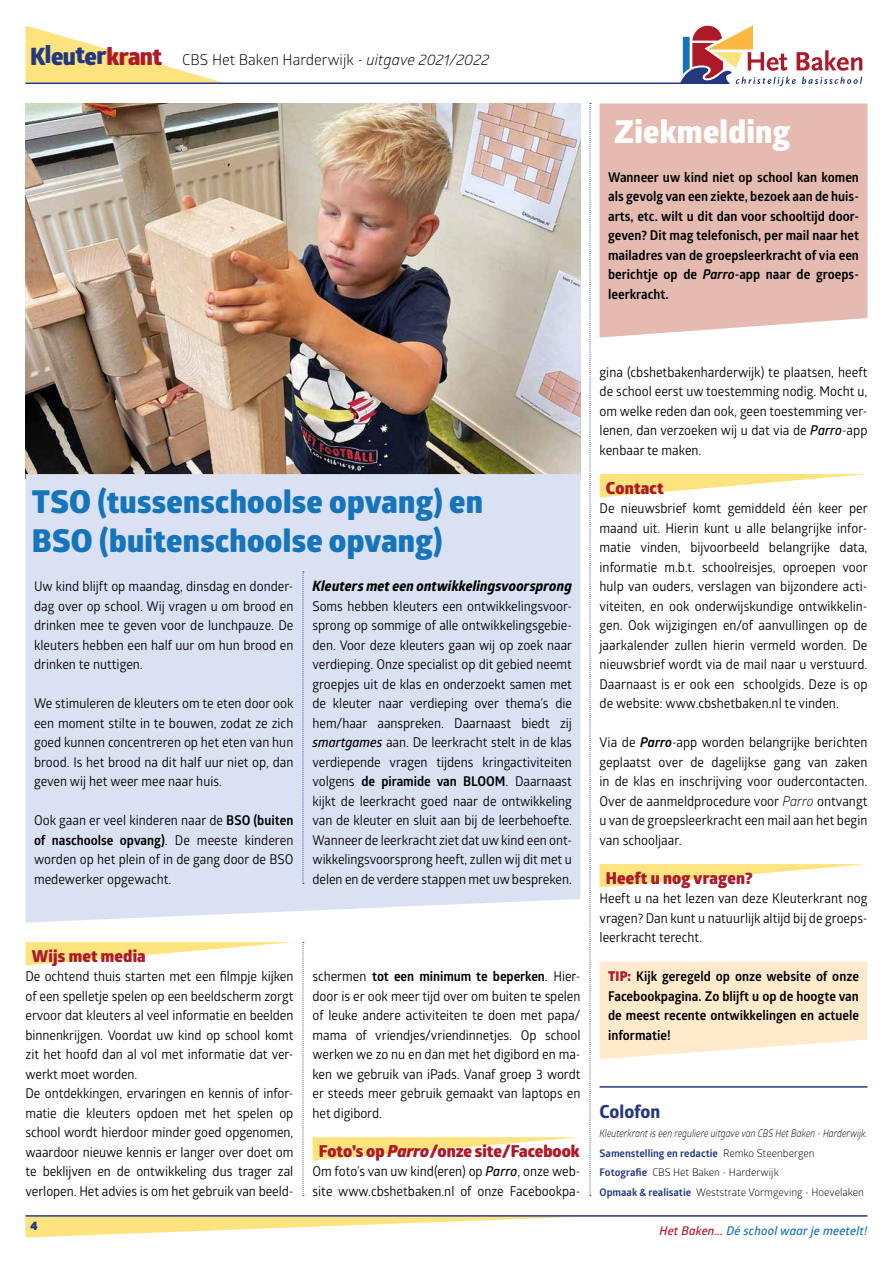
<style>
.page{position:relative;width:893px;height:1263px;background:#fff}
.page>*{position:absolute;margin:0;border:0;box-sizing:border-box;transform-origin:0 0}
.t1{font:800 31.5px/39px "Glober";letter-spacing:.01em;color:#1674ba}
.t2{font:800 31.5px "Glober";letter-spacing:.01em;color:#fff}
.t3{font:700 18px "Globerx";letter-spacing:-.005em;color:#24387e}
.t4{font:800 16.5px "Glober";letter-spacing:.01em;color:#ad1928}
.t5{font:15px "Glober";color:#000}
.t6{font:italic 700 14.25px "Globerx";letter-spacing:.01em;color:#000;scale:.95 1}
.t7{font:13.5px/19.5px "Glober";letter-spacing:-.005em;color:#000;text-align:justify;scale:.95 1}
.t8{font:700 13.5px/19.5px "Glober";color:#000;text-align:justify;scale:.95 1}
.t9{font:italic 600 12px "Glober";letter-spacing:.01em;color:#1674ba}
.t10{font:900 12px "Glober";color:#24387e}
.t11{font:10.5px/19.5px "Glober";color:#000}
.s1{font-weight:800;font-size:24px;color:#24387e}
.s2{font-weight:800;font-size:24px;color:#ad1928}
.s3{font-style:italic}
.s4{font-weight:700}
.s5{font-weight:600;font-style:italic}
.s6{font-weight:700;font-style:italic}
.s7{font-weight:800;color:#ad1928}
.s8{font-weight:700;color:#24387e}
.s9{color:#ad1928}
</style>
<div class="page">
<img style="left:26px;top:104px;width:554px;height:370px">
<svg style="left:313px;top:1137px;width:267px;height:23px"></svg>
<div style="left:26px;top:474px;width:554px;height:449px;background:#dae1f3"></div>
<svg style="left:600px;top:962px;width:267px;height:97px;background:#ffecd1"></svg>
<svg style="left:26px;top:26px;width:197px;height:57px"></svg>
<hr style="left:600px;top:1086px;width:267px;height:2px;background:#24387e">
<hr style="left:26px;top:83px;width:699px;height:1px;background:#24387e">
<svg style="left:680px;top:26px;width:182px;height:60px"></svg>
<svg style="left:26px;top:1217px;width:546px;height:20px"></svg>
<hr style="left:26px;top:1215px;width:841px;height:2px;background:#24387e">
<svg style="left:303px;top:942px;width:1px;height:254px"></svg>
<svg style="left:590px;top:103px;width:1px;height:1093px"></svg>
<svg style="left:303px;top:572px;width:1px;height:312px"></svg>
<svg style="left:26px;top:942px;width:267px;height:23px"></svg>
<div style="left:600px;top:104px;width:267px;height:234px;background:#e5bbb1"></div>
<svg style="left:600px;top:474px;width:267px;height:23px"></svg>
<svg style="left:600px;top:864px;width:267px;height:23px"></svg>
<p class="t5" style="left:30px;top:49px;width:461px"><span class="s1">Kleuter</span><span class="s2">krant</span> CBS Het Baken Harderwijk - <span class="s3">uitgave 2021/2022</span></p>
<h1 class="t2" style="left:614px;top:108px;width:177px">Ziekmelding</h1>
<p class="t8" style="left:608px;top:167px;width:266px">Wanneer uw kind niet op school kan komen als gevolg van een ziekte, bezoek aan de huis&shy;arts, etc. wilt u dit dan voor schooltijd door&shy;geven? Dit mag telefonisch, per mail naar het mailadres van de groepsleerkracht of via een berichtje op de <span class="s3">Parro</span>-app naar de groeps&shy;leerkracht.</p>
<h1 class="t1" style="left:32px;top:482px;width:453px">TSO (tussenschoolse opvang) en<br>BSO (buitenschoolse opvang)</h1>
<p class="t7" style="left:34px;top:576px;width:275px">Uw kind blijft op maandag, dinsdag en donder&shy;dag over op school. Wij vragen u om brood en drinken mee te geven voor de lunchpauze. De kleuters hebben een half uur om hun brood en drinken te nuttigen.</p>
<p class="t7" style="left:34px;top:693px;width:275px">We stimuleren de kleuters om te eten door ook een moment stilte in te bouwen, zodat ze zich goed kunnen concentreren op het eten van hun brood. Is het brood na dit half uur niet op, dan geven wij het weer mee naar huis.</p>
<p class="t7" style="left:34px;top:810px;width:275px">Ook gaan er veel kinderen naar de <span class="s4">BSO (buiten of naschoolse opvang)</span>. De meeste kinderen worden op het plein of in de gang door de BSO medewerker opgewacht.</p>
<p class="t6" style="left:313px;top:576px;width:275px">Kleuters met een ontwikkelingsvoorsprong</p>
<p class="t7" style="left:313px;top:595px;width:275px">Soms hebben kleuters een ontwikkelingsvoor&shy;sprong op sommige of alle ontwikkelingsgebie&shy;den. Voor deze kleuters gaan wij op zoek naar verdieping. Onze specialist op dit gebied neemt groepjes uit de klas en onderzoekt samen met de kleuter naar verdieping over thema’s die hem/haar aanspreken. Daarnaast biedt zij <span class="s5">smartgames</span> aan. De leerkracht stelt in de klas verdiepende vragen tijdens kringactiviteiten volgens <span class="s4">de piramide van BLOOM</span>. Daarnaast kijkt de leerkracht goed naar de ontwikkeling van de kleuter en sluit aan bij de leerbehoefte.<br>Wanneer de leerkracht ziet dat uw kind een ont&shy;wikkelingsvoorsprong heeft, zullen wij dit met u delen en de verdere stappen met uw bespreken.</p>
<p class="t4" style="left:32px;top:943px;width:115px">Wijs met media</p>
<p class="t7" style="left:26px;top:966px;width:284px;text-align:left">De ochtend thuis starten met een filmpje kijken of een spelletje spelen op een beeldscherm zorgt ervoor dat kleuters al veel informatie en beelden binnenkrijgen. Voordat uw kind op school komt zit het hoofd dan al vol met informatie dat ver&shy;werkt moet worden.<br>De ontdekkingen, ervaringen en kennis of infor&shy;matie die kleuters opdoen met het spelen op school wordt hierdoor minder goed opgenomen, waardoor nieuwe kennis er langer over doet om te beklijven en de ontwikkeling dus trager zal verlopen. Het advies is om het gebruik van beeld-</p>
<p class="t7" style="left:313px;top:966px;width:283px">schermen <span class="s4">tot een minimum te beperken</span>. Hier&shy;door is er ook meer tijd over om buiten te spelen of leuke andere activiteiten te doen met papa/ mama of vriendjes/vriendinnetjes. Op school werken we zo nu en dan met het digibord en ma&shy;ken we gebruik van iPads. Vanaf groep 3 wordt er steeds meer gebruik gemaakt van laptops en het digibord.</p>
<p class="t4" style="left:319px;top:1138px;width:262px">Foto’s op <span class="s3">Parro</span>/onze site/Facebook</p>
<p class="t7" style="left:313px;top:1161px;width:283px">Om foto’s van uw kind(eren) op <span class="s5">Parro</span>, onze web&shy;site www.cbshetbaken.nl of onze Facebookpa-</p>
<p class="t7" style="left:600px;top:361px;width:284px">gina (cbshetbakenharderwijk) te plaatsen, heeft de school eerst uw toestemming nodig. Mocht u, om welke reden dan ook, geen toestemming ver&shy;lenen, dan verzoeken wij u dat via de <span class="s5">Parro</span><span class="s3">-</span>app kenbaar te maken.</p>
<p class="t4" style="left:606px;top:475px;width:59px">Contact</p>
<p class="t7" style="left:600px;top:498px;width:284px">De nieuwsbrief komt gemiddeld één keer per maand uit. Hierin kunt u alle belangrijke infor&shy;matie vinden, bijvoorbeeld belangrijke data, informatie m.b.t. schoolreisjes, oproepen voor hulp van ouders, verslagen van bijzondere acti&shy;viteiten, en ook onderwijskundige ontwikkelin&shy;gen. Ook wijzigingen en/of aanvullingen op de jaarkalender zullen hierin vermeld worden. De nieuwsbrief wordt via de mail naar u verstuurd.<br>Daarnaast is er ook een schoolgids. Deze is op de website: www.cbshetbaken.nl te vinden.</p>
<p class="t7" style="left:600px;top:732px;width:283px">Via de <span class="s6">Parro</span>-app worden belangrijke berichten geplaatst over de dagelijkse gang van zaken in de klas en inschrijving voor oudercontacten.<br>Over de aanmeldprocedure voor <span class="s3">Parro</span> ontvangt u van de groepsleerkracht een mail aan het begin van schooljaar.</p>
<p class="t4" style="left:606px;top:865px;width:148px">Heeft u nog vragen?</p>
<p class="t7" style="left:600px;top:888px;width:283px">Heeft u na het lezen van deze Kleuterkrant nog vragen? Dan kunt u natuurlijk altijd bij de groeps&shy;leerkracht terecht.</p>
<p class="t8" style="left:608px;top:966px;width:266px"><span class="s7">TIP:</span> Kijk geregeld op onze website of onze Facebookpagina. Zo blijft u op de hoogte van de meest recente ontwikkelingen en actuele informatie!</p>
<h2 class="t3" style="left:600px;top:1098px;width:62px">Colofon</h2>
<p class="t11" style="left:600px;top:1123px;width:269px"><span class="s3">Kleuterkrant is een reguliere uitgave van CBS Het Baken - Harderwijk.<br></span><span class="s8">Samenstelling en redactie</span> Remko Steenbergen<br><span class="s8">Fotografie</span> CBS Het Baken - Harderwijk<br><span class="s8">Opmaak &amp; realisatie</span> Weststrate Vormgeving - Hoevelaken</p>
<p class="t10" style="left:30px;top:1216px;width:9px">4</p>
<p class="t9" style="left:659px;top:1222px;width:209px"><span class="s9">Het Baken...</span> Dé school waar je meetelt!</p>
</div>
